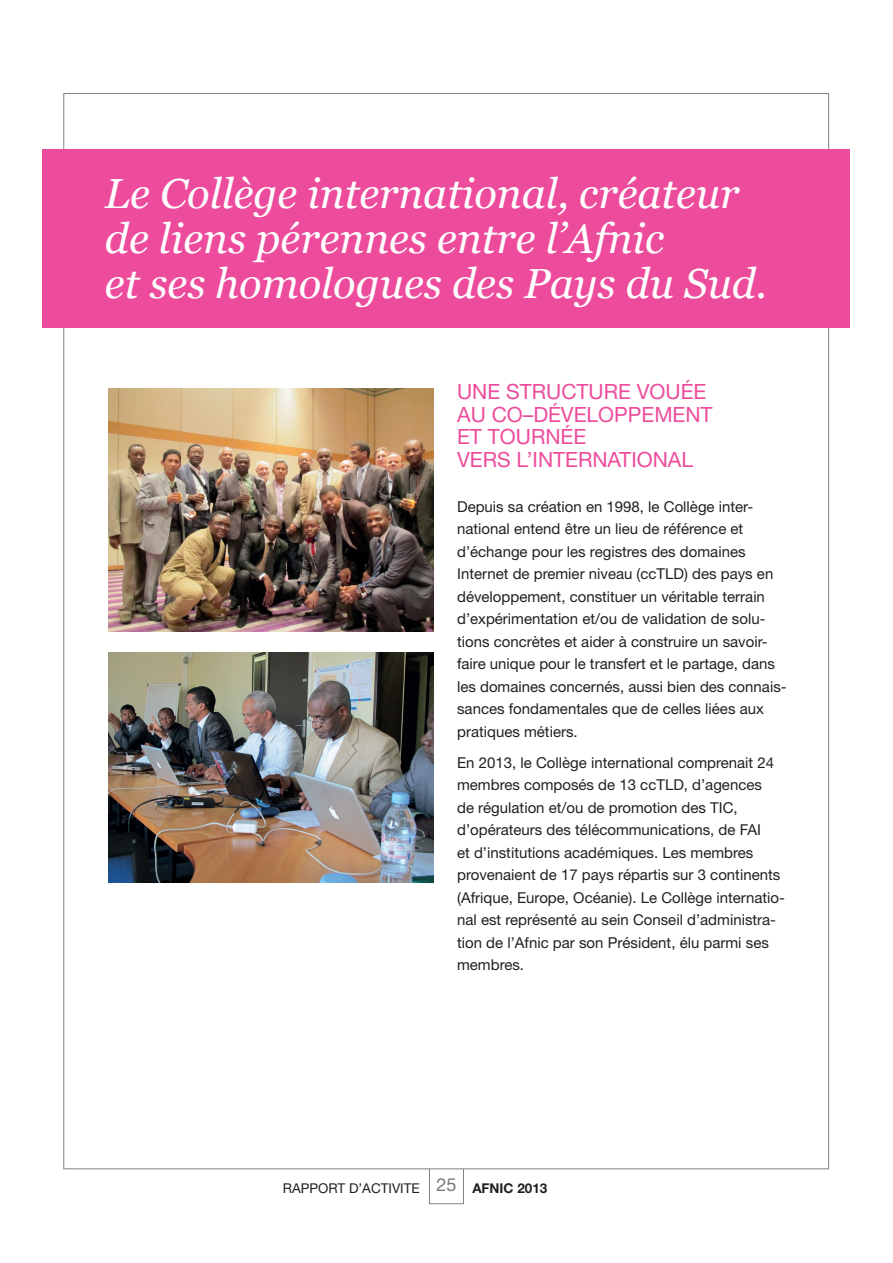
<style>
.page{position:relative;width:893px;height:1263px;background:#fff}
.page>*{position:absolute;margin:0;border:0;box-sizing:border-box;transform-origin:0 0}
.t1{font:italic 42px/45px "Georgia";color:#fff}
.t2{font:21px/22.5px "Helvetica Neue";color:#ed4c9c}
.t3{font:15px/22.5px "Helvetica Neue";color:#231f20}
.t4{font:13.5px "Helvetica Neue";color:#231f20}
.s1{font-size:18px;color:#76787b}
.s2{font-weight:700}
</style>
<div class="page">
<div style="left:429px;top:1168px;width:35px;height:36px;border:1px solid #808285"></div>
<div style="left:43px;top:149px;width:807px;height:178px;background:#ed4c9c"></div>
<img style="left:108px;top:652px;width:326px;height:230px">
<img style="left:108px;top:388px;width:326px;height:243px">
<h1 class="t1" style="left:105px;top:171px;width:664px">Le Collège international, créateur de liens pérennes entre l’Afnic<br>et ses homologues des Pays du Sud.</h1>
<h2 class="t2" style="left:457px;top:380px;width:257px">UNE STRUCTURE VOUÉE<br>AU CO–DÉVELOPPEMENT<br>ET TOURNÉE<br>VERS L’INTERNATIONAL</h2>
<p class="t3" style="left:457px;top:495px;width:331px">Depuis sa création en 1998, le Collège inter&shy;national entend être un lieu de référence et d’échange pour les registres des domaines Internet de premier niveau (ccTLD) des pays en développement, constituer un véritable terrain d’expérimentation et/ou de validation de solu&shy;tions concrètes et aider à construire un savoir&shy;faire unique pour le transfert et le partage, dans les domaines concernés, aussi bien des connais&shy;sances fondamentales que de celles liées aux pratiques métiers.</p>
<p class="t3" style="left:457px;top:751px;width:329px">En 2013, le Collège international comprenait 24 membres composés de 13 ccTLD, d’agences<br>de régulation et/ou de promotion des TIC, d’opérateurs des télécommunications, de FAI<br>et d’institutions académiques. Les membres provenaient de 17 pays répartis sur 3 continents (Afrique, Europe, Océanie). Le Collège internatio&shy;nal est représenté au sein Conseil d’administra&shy;tion de l’Afnic par son Président, élu parmi ses membres.</p>
<p class="t4" style="left:283px;top:1180px;width:266px">RAPPORT D’ACTIVITE <span class="s1">25</span> <span class="s2">AFNIC 2013</span></p>
</div>
